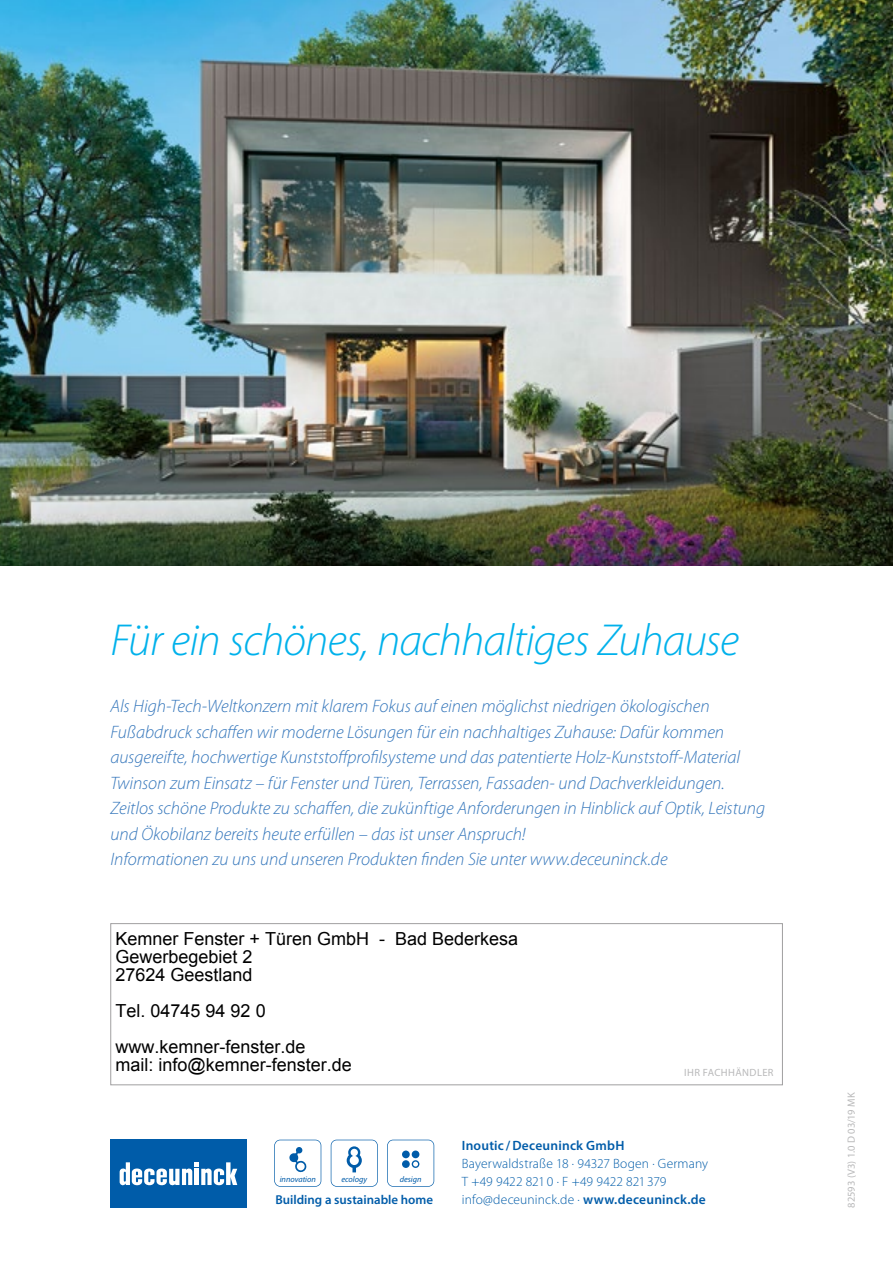
<style>
.page{position:relative;width:893px;height:1263px;background:#fff}
.page>*{position:absolute;margin:0;border:0;box-sizing:border-box;transform-origin:0 0}
.t1{font:italic 300 45px "Myriad Pro";letter-spacing:-.02em;color:#00b1eb}
.t2{font:italic 300 18px/25.5px "Myriad Pro";letter-spacing:-.005em;color:#3476bb}
.t3{font:18px/18px "Arial";color:#010101}
.t4{font:300 13.5px/18px "Myriad Pro";letter-spacing:.01em;color:#005ca9}
.t5{font:600 13.5px "Myriad Pro";letter-spacing:.015em;color:#005ca9}
.t6{font:600 12.9px "Myriad Pro";color:#005ca9}
.t7{font:10.5px "Myriad Pro";letter-spacing:.005em;color:#b9b9ba}
.t8{font:10.5px "Myriad Pro";letter-spacing:.025em;color:#b9b9ba}
.t9{font:italic 8.25px "Myriad Pro";color:#005ca9}
.s1{font-weight:600}
</style>
<div class="page">
<div style="left:111px;top:923px;width:672px;height:162px;border:1px solid #a09fa0"></div>
<div style="left:111px;top:1140px;width:136px;height:68px;background:#005ca9"></div>
<svg style="left:120px;top:1162px;width:117px;height:24px"></svg>
<svg style="left:387px;top:1140px;width:47px;height:47px"></svg>
<svg style="left:331px;top:1140px;width:47px;height:47px"></svg>
<svg style="left:274px;top:1140px;width:47px;height:47px"></svg>
<img style="left:0;top:0;width:893px;height:566px">
<h1 class="t1" style="left:111px;top:613px;width:630px">Für ein schönes, nachhaltiges Zuhause</h1>
<p class="t2" style="left:111px;top:693px;width:656px">Als High-Tech-Weltkonzern mit klarem Fokus auf einen möglichst niedrigen ökologischen Fußabdruck schaffen wir moderne Lösungen für ein nachhaltiges Zuhause: Dafür kommen ausgereifte, hochwertige Kunststoffprofilsysteme und das patentierte Holz-Kunststoff-Material Twinson zum Einsatz – für Fenster und Türen, Terrassen, Fassaden- und Dachverkleidungen.<br>Zeitlos schöne Produkte zu schaffen, die zukünftige Anforderungen in Hinblick auf Optik, Leistung und Ökobilanz bereits heute erfüllen – das ist unser Anspruch!<br>Informationen zu uns und unseren Produkten finden Sie unter www.deceuninck.de</p>
<p class="t3" style="left:116px;top:929px;width:404px">Kemner Fenster + Türen GmbH - Bad Bederkesa<br>Gewerbegebiet 2<br>27624 Geestland</p>
<p class="t3" style="left:116px;top:992px;width:192px;line-height:36px">Tel. 04745 94 92 0 www.kemner-fenster.de</p>
<p class="t3" style="left:116px;top:1055px;width:238px">mail: info@kemner-fenster.de</p>
<p class="t8" style="left:684px;top:1066px;width:91px">IHR FACHHÄNDLER</p>
<p class="t9" style="left:280px;top:1174px;width:38px">innovation</p>
<p class="t9" style="left:341px;top:1174px;width:27px">ecology</p>
<p class="t9" style="left:400px;top:1174px;width:23px">design</p>
<p class="t6" style="left:275px;top:1192px;width:159px">Building a sustainable home</p>
<p class="t5" style="left:462px;top:1137px;width:164px">Inoutic /Deceuninck GmbH</p>
<p class="t4" style="left:462px;top:1155px;width:248px">Bayerwaldstraße 18 · 94327 Bogen · Germany<br>T +49 9422 821 0 · F +49 9422 821 379 info@deceuninck.de · <span class="s1">www.deceuninck.de</span></p>
<p class="t7" style="left:845px;top:1208px;width:117px;rotate:-90deg">82593 (V3) 1.0 D 03/19 MK</p>
</div>
